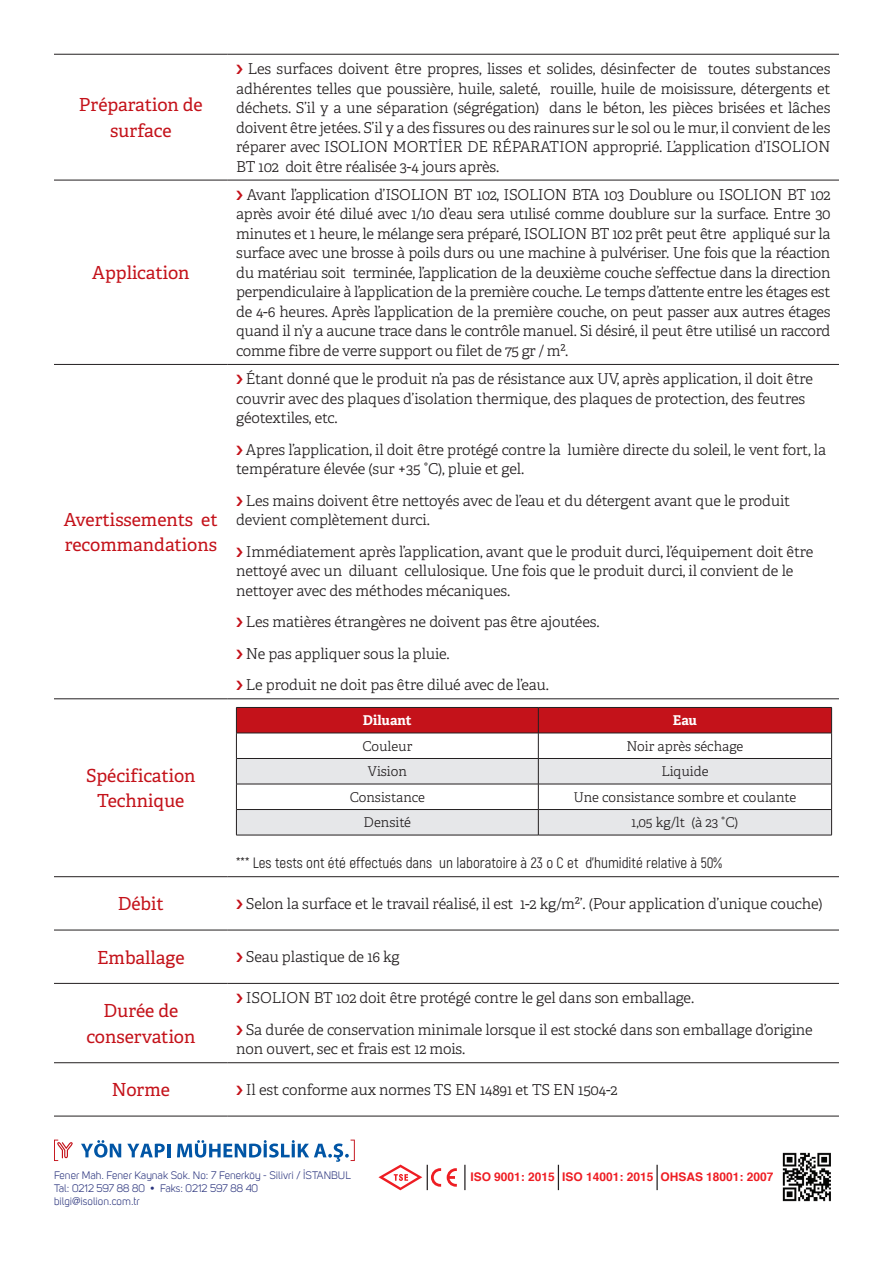
<style>
.page{position:relative;width:893px;height:1263px;background:#fff}
.page>*{position:absolute;margin:0;border:0;box-sizing:border-box;transform-origin:0 0}
.t1{font:18px/25.5px "Adelle";color:#c4121a;text-align:center}
.t2{font:300 15px/19.5px "Adelle";letter-spacing:-.01em;color:#231f20}
.t3{font:15px "Akrobat";color:#231f20}
.t4{font:300 13.5px "Adelle";color:#231f20}
.t5{font:700 13.5px "Adelle";color:#fff}
.t6{font:700 12px "Helvetica";color:#ee1d23}
.t7{font:10.8px "Uni Sans Book";color:#2a337d}
</style>
<div class="page">
<hr style="left:54px;top:54px;width:174px;height:1px;background:#231f20">
<hr style="left:228px;top:54px;width:611px;height:1px;background:#231f20">
<hr style="left:54px;top:180px;width:174px;height:1px;background:#231f20">
<hr style="left:228px;top:180px;width:611px;height:1px;background:#231f20">
<hr style="left:54px;top:364px;width:174px;height:1px;background:#231f20">
<hr style="left:228px;top:364px;width:611px;height:1px;background:#231f20">
<hr style="left:54px;top:698px;width:174px;height:1px;background:#231f20">
<hr style="left:228px;top:698px;width:611px;height:1px;background:#231f20">
<hr style="left:54px;top:876px;width:174px;height:1px;background:#231f20">
<hr style="left:228px;top:876px;width:611px;height:1px;background:#231f20">
<hr style="left:54px;top:930px;width:174px;height:1px;background:#231f20">
<hr style="left:228px;top:930px;width:611px;height:1px;background:#231f20">
<hr style="left:54px;top:983px;width:174px;height:1px;background:#231f20">
<hr style="left:228px;top:983px;width:611px;height:1px;background:#231f20">
<hr style="left:54px;top:1062px;width:174px;height:1px;background:#231f20">
<hr style="left:228px;top:1062px;width:611px;height:1px;background:#231f20">
<hr style="left:54px;top:1116px;width:174px;height:1px;background:#231f20">
<hr style="left:228px;top:1116px;width:611px;height:1px;background:#231f20">
<svg style="left:236px;top:707px;width:596px;height:128px"></svg>
<hr style="left:236px;top:835px;width:302px;height:1px;background:#231f20">
<hr style="left:538px;top:835px;width:294px;height:1px;background:#231f20">
<img style="left:782px;top:1152px;width:49px;height:50px">
<svg style="left:54px;top:1139px;width:19px;height:22px"></svg>
<svg style="left:81px;top:1140px;width:40px;height:17px"></svg>
<svg style="left:127px;top:1143px;width:43px;height:14px"></svg>
<svg style="left:177px;top:1139px;width:178px;height:23px"></svg>
<svg style="left:558px;top:1165px;width:1px;height:25px"></svg>
<svg style="left:378px;top:1164px;width:79px;height:26px"></svg>
<svg style="left:464px;top:1165px;width:1px;height:25px"></svg>
<hr style="left:656px;top:1165px;width:2px;height:25px;background:#231f20">
<p class="t1" style="left:79px;top:92px;width:125px">Préparation de surface</p>
<p class="t1" style="left:92px;top:260px;width:99px">Application</p>
<p class="t1" style="left:64px;top:507px;width:155px;text-align:left">Avertissements et recommandations</p>
<p class="t1" style="left:86px;top:763px;width:111px">Spécification<br>Technique</p>
<p class="t2" style="left:236px;top:59px;width:596px;text-align:justify;text-indent:12px">Les surfaces doivent être propres, lisses et solides, désinfecter de toutes substances adhérentes telles que poussière, huile, saleté, rouille, huile de moisissure, détergents et déchets. S’il y a une séparation (ségrégation) dans le béton, les pièces brisées et lâches doivent être jetées. S’il y a des fissures ou des rainures sur le sol ou le mur, il convient de les réparer avec ISOLION MORTİER DE RÉPARATION approprié. L’application d’ISOLION BT 102 doit être réalisée 3-4 jours après.</p>
<p class="t2" style="left:236px;top:185px;width:596px;text-align:justify;text-indent:11px">Avant l’application d’ISOLION BT 102, ISOLION BTA 103 Doublure ou ISOLION BT 102 après avoir été dilué avec 1/10 d’eau sera utılisé comme doublure sur la surface. Entre 30 minutes et 1 heure, le mélange sera préparé, ISOLION BT 102 prêt peut être appliqué sur la surface avec une brosse à poils durs ou une machine à pulvériser. Une fois que la réaction du matériau soit terminée, l’application de la deuxième couche s’effectue dans la direction perpendiculaire à l’application de la première couche. Le temps d’attente entre les étages est de 4-6 heures. Après l’application de la première couche, on peut passer aux autres étages quand il n’y a aucune trace dans le contrôle manuel. Si désiré, il peut être utilisé un raccord comme fibre de verre support ou filet de 75 gr / m².</p>
<p class="t2" style="left:236px;top:369px;width:578px;text-indent:10px">Étant donné que le produit n’a pas de résistance aux UV, après application, il doit être couvrir avec des plaques d’isolation thermique, des plaques de protection, des feutres géotextiles, etc.</p>
<p class="t2" style="left:236px;top:440px;width:591px;text-indent:10px">Apres l’application, il doit être protégé contre la lumière directe du soleil, le vent fort, la température élevée (sur +35 °C), pluie et gel.</p>
<p class="t2" style="left:236px;top:491px;width:555px;text-indent:10px">Les mains doivent être nettoyés avec de l’eau et du détergent avant que le produit devient complètement durci.</p>
<p class="t2" style="left:236px;top:542px;width:579px;text-indent:10px">Immédiatement après l’application, avant que le produit durci, l’équipement doit être nettoyé avec un diluant cellulosique. Une fois que le produit durci, il convient de le nettoyer avec des méthodes mécaniques.</p>
<p class="t2" style="left:246px;top:612px;width:355px">Les matières étrangères ne doivent pas être ajoutées.</p>
<p class="t2" style="left:246px;top:644px;width:205px">Ne pas appliquer sous la pluie.</p>
<p class="t2" style="left:246px;top:675px;width:304px">Le produit ne doit pas être dilué avec de l’eau.</p>
<p class="t5" style="left:363px;top:712px;width:50px">Diluant</p>
<p class="t5" style="left:673px;top:712px;width:26px">Eau</p>
<p class="t4" style="left:362px;top:738px;width:51px">Couleur</p>
<p class="t4" style="left:626px;top:738px;width:118px">Noir après séchage</p>
<p class="t4" style="left:368px;top:763px;width:40px">Vision</p>
<p class="t4" style="left:661px;top:763px;width:49px">Liquide</p>
<p class="t4" style="left:350px;top:789px;width:77px">Consistance</p>
<p class="t4" style="left:573px;top:789px;width:224px">Une consistance sombre et coulante</p>
<p class="t4" style="left:364px;top:814px;width:49px">Densité</p>
<p class="t4" style="left:632px;top:814px;width:108px">1,05 kg/lt (à 23 °C)</p>
<p class="t3" style="left:236px;top:854px;width:487px">*** Les tests ont été effectués dans un laboratoire à 23 o C et d’humidité relative à 50%</p>
<p class="t1" style="left:118px;top:891px;width:48px">Débit</p>
<p class="t2" style="left:246px;top:894px;width:578px">Selon la surface et le travail réalisé, il est 1-2 kg/m²’. (Pour application d’unique couche)</p>
<p class="t1" style="left:97px;top:945px;width:89px">Emballage</p>
<p class="t2" style="left:246px;top:947px;width:155px">Seau plastique de 16 kg</p>
<p class="t1" style="left:86px;top:998px;width:111px">Durée de conservation</p>
<p class="t2" style="left:246px;top:988px;width:450px">ISOLION BT 102 doit être protégé contre le gel dans son emballage.</p>
<p class="t2" style="left:236px;top:1020px;width:578px;text-indent:10px">Sa durée de conservation minimale lorsque il est stocké dans son emballage d’origine non ouvert, sec et frais est 12 mois.</p>
<p class="t1" style="left:112px;top:1077px;width:60px">Norme</p>
<p class="t2" style="left:246px;top:1080px;width:373px">Il est conforme aux normes TS EN 14891 et TS EN 1504-2</p>
<p class="t7" style="left:54px;top:1169px;width:298px">Fener Mah. Fener Kaynak Sok. No: 7 Fenerköy - Silivri / İSTANBUL</p>
<p class="t7" style="left:54px;top:1182px;width:206px">Tal: 0212 597 88 80 • Faks: 0212 597 88 40</p>
<p class="t7" style="left:54px;top:1195px;width:87px">bilgi@isolion.com.tr</p>
<p class="t6" style="left:470px;top:1167px;width:305px">ISO 9001: 2015 ISO 14001: 2015 OHSAS 18001: 2007</p>
</div>
